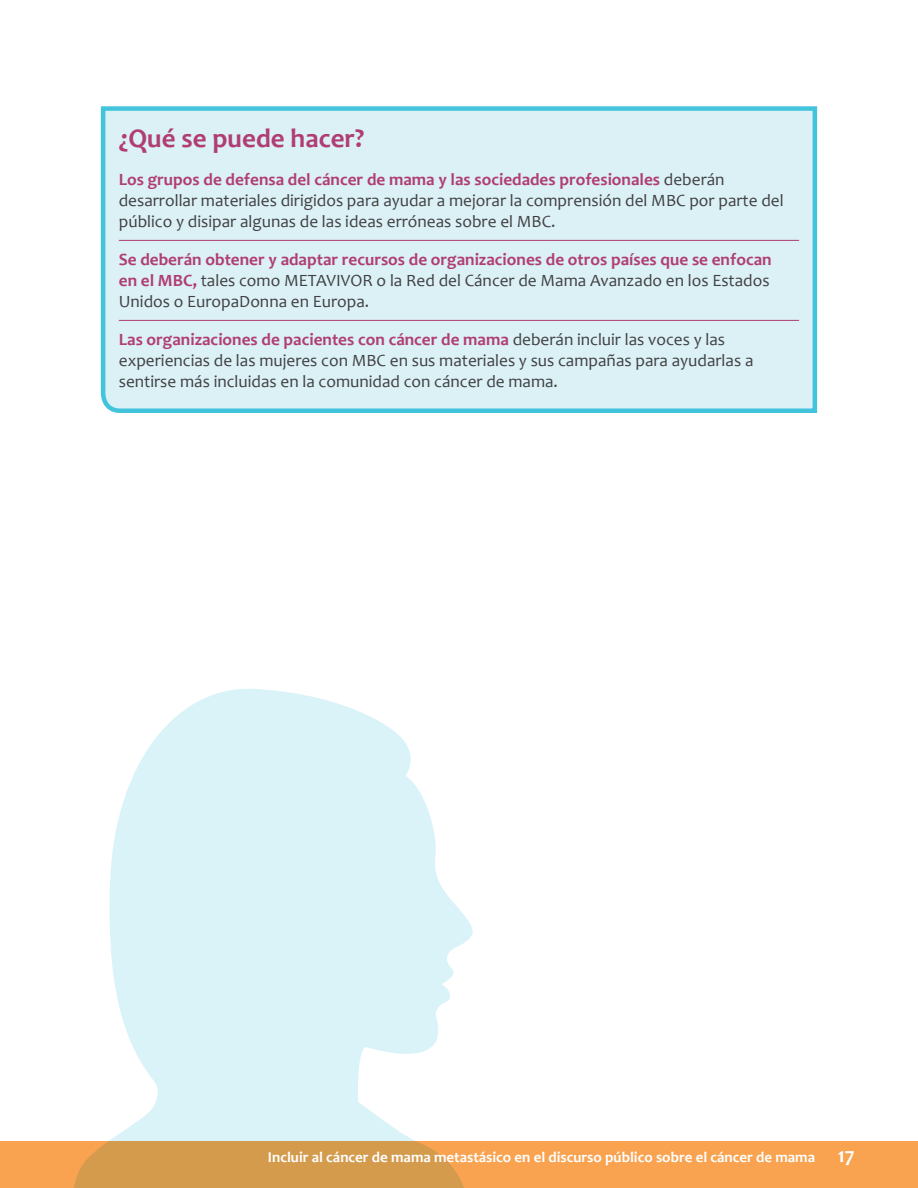
<style>
.page{position:relative;width:918px;height:1188px;background:#fff}
.page>*{position:absolute;margin:0;border:0;box-sizing:border-box;transform-origin:0 0}
.t1{font:700 27px "Candara";color:#b03d74}
.t2{font:17.25px/21px "Candara";color:#414042}
.t3{font:700 15px "Candara";color:#fff}
.s1{font-weight:700;color:#b03d74}
.s2{font-size:21px}
</style>
<div class="page">
<div style="left:0;top:1141px;width:918px;height:47px;background:#f9a350"></div>
<svg style="left:74px;top:689px;width:399px;height:499px;fill:#d9f3f8"></svg>
<div style="left:100px;top:106px;width:718px;height:307px;background:#dbf1f6"></div>
<hr style="left:119px;top:240px;width:680px;height:1px;background:#b03d74">
<hr style="left:119px;top:320px;width:680px;height:1px;background:#b03d74">
<h1 class="t1" style="left:119px;top:122px;width:247px">¿Qué se puede hacer?</h1>
<p class="t2" style="left:119px;top:169px;width:666px"><span class="s1">Los grupos de defensa del cáncer de mama y las sociedades profesionales</span> deberán desarrollar materiales dirigidos para ayudar a mejorar la comprensión del MBC por parte del público y disipar algunas de las ideas erróneas sobre el MBC.</p>
<p class="t2" style="left:119px;top:249px;width:654px;text-align:justify"><span class="s1">Se deberán obtener y adaptar recursos de organizaciones de otros países que se enfocan en el MBC,</span> tales como METAVIVOR o la Red del Cáncer de Mama Avanzado en los Estados Unidos o EuropaDonna en Europa.</p>
<p class="t2" style="left:119px;top:329px;width:636px"><span class="s1">Las organizaciones de pacientes con cáncer de mama</span> deberán incluir las voces y las experiencias de las mujeres con MBC en sus materiales y sus campañas para ayudarlas a sentirse más incluidas en la comunidad con cáncer de mama.</p>
<p class="t3" style="left:268px;top:1148px;width:588px">Incluir al cáncer de mama metastásico en el discurso público sobre el cáncer de mama <span class="s2">17</span></p>
</div>
